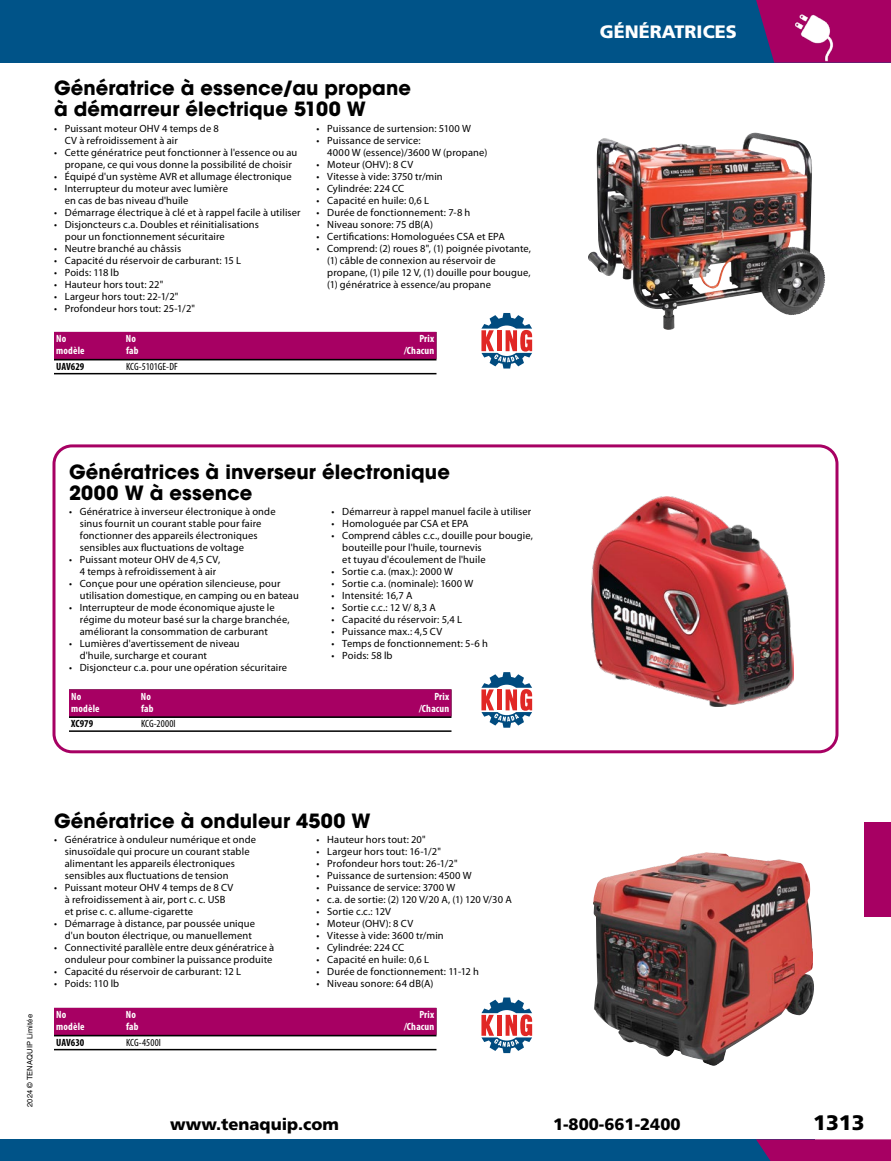
<style>
.page{position:relative;width:891px;height:1161px;background:#fff}
.page>*{position:absolute;margin:0;border:0;box-sizing:border-box;transform-origin:0 0}
.t1{font:900 21px "Frutiger LT Std";color:#000}
.Sub_Header{font:700 19.5px/21px "ITC Avant Garde Std";letter-spacing:.005em;color:#000}
.t2{font:900 18px "Frutiger LT Std";color:#fff}
.t3{font:900 16.5px "Frutiger LT Std";color:#000}
.Bullets{font:10.5px/12px "Myriad Pro";letter-spacing:.015em;color:#000}
.Rule_Above___Below{font:700 condensed 10.5px "Myriad Pro";letter-spacing:.02em;color:#fff}
.Rule_Below{font:condensed 10.5px "Myriad Pro";color:#000}
.Rule_Below-2{font:700 condensed 10.5px "Myriad Pro";letter-spacing:.005em;color:#000}
.t4{font:7.5px "Helvetica LT Std";letter-spacing:.02em;color:#000}
</style>
<div class="page">
<div style="left:0;top:1139px;width:815px;height:22px;background:#005388"></div>
<svg style="left:756px;top:1139px;width:135px;height:22px;background:#9d0766"></svg>
<div style="left:0;top:0;width:891px;height:63px;background:#005388"></div>
<svg style="left:756px;top:0;width:135px;height:63px;background:#960766"></svg>
<div style="left:864px;top:822px;width:27px;height:95px;background:#a70063"></div>
<img style="left:793px;top:12px;width:43px;height:51px">
<div style="left:54px;top:332px;width:382px;height:28px;background:#000"></div>
<div style="left:54px;top:332px;width:382px;height:27px;background:#a70063"></div>
<hr style="left:54px;top:373px;width:382px;height:1px;background:#000">
<img style="left:588px;top:133px;width:204px;height:197px">
<svg style="left:481px;top:313px;width:51px;height:56px"></svg>
<svg style="left:481px;top:672px;width:51px;height:56px"></svg>
<img style="left:592px;top:496px;width:201px;height:210px">
<div style="left:69px;top:689px;width:383px;height:29px;background:#390022"></div>
<div style="left:69px;top:689px;width:383px;height:27px;background:#a70063"></div>
<hr style="left:69px;top:730px;width:383px;height:2px;background:#000">
<div style="left:54px;top:1008px;width:382px;height:28px;background:#000"></div>
<div style="left:54px;top:1008px;width:382px;height:27px;background:#a70063"></div>
<hr style="left:54px;top:1049px;width:382px;height:1px;background:#000">
<svg style="left:481px;top:998px;width:51px;height:55px"></svg>
<img style="left:593px;top:852px;width:221px;height:214px">
<div style="left:52px;top:444px;width:786px;height:309px;border:3px solid #a70063;border-radius:18px"></div>
<p class="Sub_Header" style="left:54px;top:78px;width:359px">Génératrice à essence/au propane à démarreur électrique 5100 W</p>
<p class="Bullets" style="left:65px;top:122px;width:156px;text-indent:-11px">• Puissant moteur OHV 4 temps de 8<br>CV à refroidissement à air</p>
<p class="Bullets" style="left:54px;top:146px;width:245px;text-align:center">• Cette génératrice peut fonctionner à l'essence ou au propane, ce qui vous donne la possibilité de choisir</p>
<p class="Bullets" style="left:54px;top:170px;width:239px">• Équipé d'un système AVR et allumage électronique</p>
<p class="Bullets" style="left:65px;top:182px;width:165px;text-indent:-11px">• Interrupteur du moteur avec lumière en cas de bas niveau d'huile</p>
<p class="Bullets" style="left:54px;top:206px;width:248px">• Démarrage électrique à clé et à rappel facile à utiliser</p>
<p class="Bullets" style="left:65px;top:218px;width:196px;text-indent:-11px">• Disjoncteurs c.a. Doubles et réinitialisations pour un fonctionnement sécuritaire</p>
<p class="Bullets" style="left:54px;top:242px;width:129px">• Neutre branché au châssis</p>
<p class="Bullets" style="left:54px;top:254px;width:189px">• Capacité du réservoir de carburant: 15 L</p>
<p class="Bullets" style="left:54px;top:266px;width:67px">• Poids: 118 lb</p>
<p class="Bullets" style="left:54px;top:278px;width:111px">• Hauteur hors tout: 22"</p>
<p class="Bullets" style="left:54px;top:290px;width:126px">• Largeur hors tout: 22-1/2"</p>
<p class="Bullets" style="left:54px;top:302px;width:143px">• Profondeur hors tout: 25-1/2"</p>
<p class="Bullets" style="left:316px;top:122px;width:156px">• Puissance de surtension: 5100 W</p>
<p class="Bullets" style="left:327px;top:134px;width:162px;text-indent:-11px">• Puissance de service:<br>4000 W (essence)/3600 W (propane)</p>
<p class="Bullets" style="left:316px;top:158px;width:98px">• Moteur (OHV): 8 CV</p>
<p class="Bullets" style="left:316px;top:170px;width:128px">• Vitesse à vide: 3750 tr/min</p>
<p class="Bullets" style="left:316px;top:182px;width:89px">• Cylindrée: 224 CC</p>
<p class="Bullets" style="left:316px;top:194px;width:114px">• Capacité en huile: 0,6 L</p>
<p class="Bullets" style="left:316px;top:206px;width:155px">• Durée de fonctionnement: 7-8 h</p>
<p class="Bullets" style="left:316px;top:218px;width:118px">• Niveau sonore: 75 dB(A)</p>
<p class="Bullets" style="left:316px;top:230px;width:190px">• Certifications: Homologuées CSA et EPA</p>
<p class="Bullets" style="left:327px;top:242px;width:205px;text-indent:-11px">• Comprend: (2) roues 8", (1) poignée pivotante, (1) câble de connexion au réservoir de propane, (1) pile 12 V, (1) douille pour bougue, (1) génératrice à essence/au propane</p>
<p class="Rule_Above___Below" style="left:56px;top:332px;width:12px">No</p>
<p class="Rule_Above___Below" style="left:126px;top:332px;width:12px">No</p>
<p class="Rule_Above___Below" style="left:419px;top:332px;width:16px">Prix</p>
<p class="Rule_Above___Below" style="left:56px;top:344px;width:30px">modèle</p>
<p class="Rule_Above___Below" style="left:126px;top:344px;width:14px">fab</p>
<p class="Rule_Above___Below" style="left:404px;top:344px;width:32px">/Chacun</p>
<p class="Rule_Below-2" style="left:56px;top:360px;width:30px">UAV629</p>
<p class="Rule_Below" style="left:126px;top:360px;width:53px">KCG-5101GE-DF</p>
<p class="t2" style="left:600px;top:21px;width:138px">GÉNÉRATRICES</p>
<p class="Sub_Header" style="left:69px;top:461px;width:382px">Génératrices à inverseur électronique<br>2000 W à essence</p>
<p class="Bullets" style="left:80px;top:506px;width:197px;text-indent:-11px">• Génératrice à inverseur électronique à onde sinus fournit un courant stable pour faire fonctionner des appareils électroniques sensibles aux fluctuations de voltage</p>
<p class="Bullets" style="left:80px;top:554px;width:142px;text-indent:-11px">• Puissant moteur OHV de 4,5 CV,<br>4 temps à refroidissement à air</p>
<p class="Bullets" style="left:80px;top:578px;width:221px;text-indent:-11px">• Conçue pour une opération silencieuse, pour utilisation domestique, en camping ou en bateau</p>
<p class="Bullets" style="left:80px;top:602px;width:211px;text-indent:-11px">• Interrupteur de mode économique ajuste le régime du moteur basé sur la charge branchée, améliorant la consommation de carburant</p>
<p class="Bullets" style="left:80px;top:638px;width:161px;text-indent:-11px">• Lumières d'avertissement de niveau d'huile, surcharge et courant</p>
<p class="Bullets" style="left:69px;top:662px;width:220px">• Disjoncteur c.a. pour une opération sécuritaire</p>
<p class="Bullets" style="left:332px;top:506px;width:201px">• Démarreur à rappel manuel facile à utiliser</p>
<p class="Bullets" style="left:332px;top:518px;width:139px">• Homologuée par CSA et EPA</p>
<p class="Bullets" style="left:342px;top:530px;width:192px;text-indent:-11px">• Comprend câbles c.c., douille pour bougie, bouteille pour l'huile, tournevis<br>et tuyau d'écoulement de l'huile</p>
<p class="Bullets" style="left:332px;top:566px;width:123px">• Sortie c.a. (max.): 2000 W</p>
<p class="Bullets" style="left:332px;top:578px;width:143px">• Sortie c.a. (nominale): 1600 W</p>
<p class="Bullets" style="left:332px;top:590px;width:83px">• Intensité: 16,7 A</p>
<p class="Bullets" style="left:332px;top:602px;width:106px">• Sortie c.c.: 12 V/ 8,3 A</p>
<p class="Bullets" style="left:332px;top:614px;width:132px">• Capacité du réservoir: 5,4 L</p>
<p class="Bullets" style="left:332px;top:626px;width:112px">• Puissance max.: 4,5 CV</p>
<p class="Bullets" style="left:332px;top:638px;width:158px">• Temps de fonctionnement: 5-6 h</p>
<p class="Bullets" style="left:332px;top:650px;width:63px">• Poids: 58 lb</p>
<p class="Rule_Above___Below" style="left:71px;top:690px;width:12px">No</p>
<p class="Rule_Above___Below" style="left:141px;top:690px;width:12px">No</p>
<p class="Rule_Above___Below" style="left:434px;top:690px;width:16px">Prix</p>
<p class="Rule_Above___Below" style="left:71px;top:702px;width:30px">modèle</p>
<p class="Rule_Above___Below" style="left:141px;top:702px;width:14px">fab</p>
<p class="Rule_Above___Below" style="left:419px;top:702px;width:32px">/Chacun</p>
<p class="Rule_Below-2" style="left:71px;top:717px;width:24px">XC979</p>
<p class="Rule_Below" style="left:141px;top:717px;width:36px">KCG-2000I</p>
<p class="t4" style="left:25px;top:1107px;width:94px;rotate:-90deg">2024 © TENAQUIP Limitée</p>
<p class="Sub_Header" style="left:54px;top:810px;width:318px">Génératrice à onduleur 4500 W</p>
<p class="Bullets" style="left:65px;top:834px;width:193px;text-indent:-11px">• Génératrice à onduleur numérique et onde sinusoïdale qui procure un courant stable alimentant les appareils électroniques sensibles aux fluctuations de tension</p>
<p class="Bullets" style="left:65px;top:882px;width:170px;text-indent:-11px">• Puissant moteur OHV 4 temps de 8 CV à refroidissement à air, port c. c. USB et prise c. c. allume-cigarette</p>
<p class="Bullets" style="left:54px;top:918px;width:203px;text-align:right">• Démarrage à distance, par poussée unique d'un bouton électrique, ou manuellement</p>
<p class="Bullets" style="left:54px;top:942px;width:222px;text-align:right">• Connectivité parallèle entre deux génératrice à onduleur pour combiner la puissance produite</p>
<p class="Bullets" style="left:54px;top:966px;width:189px">• Capacité du réservoir de carburant: 12 L</p>
<p class="Bullets" style="left:54px;top:978px;width:67px">• Poids: 110 lb</p>
<p class="Bullets" style="left:316px;top:834px;width:111px">• Hauteur hors tout: 20"</p>
<p class="Bullets" style="left:316px;top:846px;width:126px">• Largeur hors tout: 16-1/2"</p>
<p class="Bullets" style="left:316px;top:858px;width:143px">• Profondeur hors tout: 26-1/2"</p>
<p class="Bullets" style="left:316px;top:870px;width:157px">• Puissance de surtension: 4500 W</p>
<p class="Bullets" style="left:316px;top:882px;width:140px">• Puissance de service: 3700 W</p>
<p class="Bullets" style="left:316px;top:894px;width:197px">• c.a. de sortie: (2) 120 V/20 A, (1) 120 V/30 A</p>
<p class="Bullets" style="left:316px;top:906px;width:76px">• Sortie c.c.: 12V</p>
<p class="Bullets" style="left:316px;top:918px;width:98px">• Moteur (OHV): 8 CV</p>
<p class="Bullets" style="left:316px;top:930px;width:129px">• Vitesse à vide: 3600 tr/min</p>
<p class="Bullets" style="left:316px;top:942px;width:89px">• Cylindrée: 224 CC</p>
<p class="Bullets" style="left:316px;top:954px;width:114px">• Capacité en huile: 0,6 L</p>
<p class="Bullets" style="left:316px;top:966px;width:164px">• Durée de fonctionnement: 11-12 h</p>
<p class="Bullets" style="left:316px;top:978px;width:119px">• Niveau sonore: 64 dB(A)</p>
<p class="Rule_Above___Below" style="left:56px;top:1008px;width:12px">No</p>
<p class="Rule_Above___Below" style="left:126px;top:1008px;width:12px">No</p>
<p class="Rule_Above___Below" style="left:419px;top:1008px;width:16px">Prix</p>
<p class="Rule_Above___Below" style="left:56px;top:1020px;width:30px">modèle</p>
<p class="Rule_Above___Below" style="left:126px;top:1020px;width:14px">fab</p>
<p class="Rule_Above___Below" style="left:404px;top:1020px;width:32px">/Chacun</p>
<p class="Rule_Below-2" style="left:56px;top:1036px;width:30px">UAV630</p>
<p class="Rule_Below" style="left:126px;top:1036px;width:37px">KCG-4500I</p>
<h3 class="t3" style="left:170px;top:1114px;width:170px">www.tenaquip.com</h3>
<h3 class="t3" style="left:553px;top:1114px;width:129px">1-800-661-2400</h3>
<h1 class="t1" style="left:813px;top:1110px;width:53px">1313</h1>
</div>
